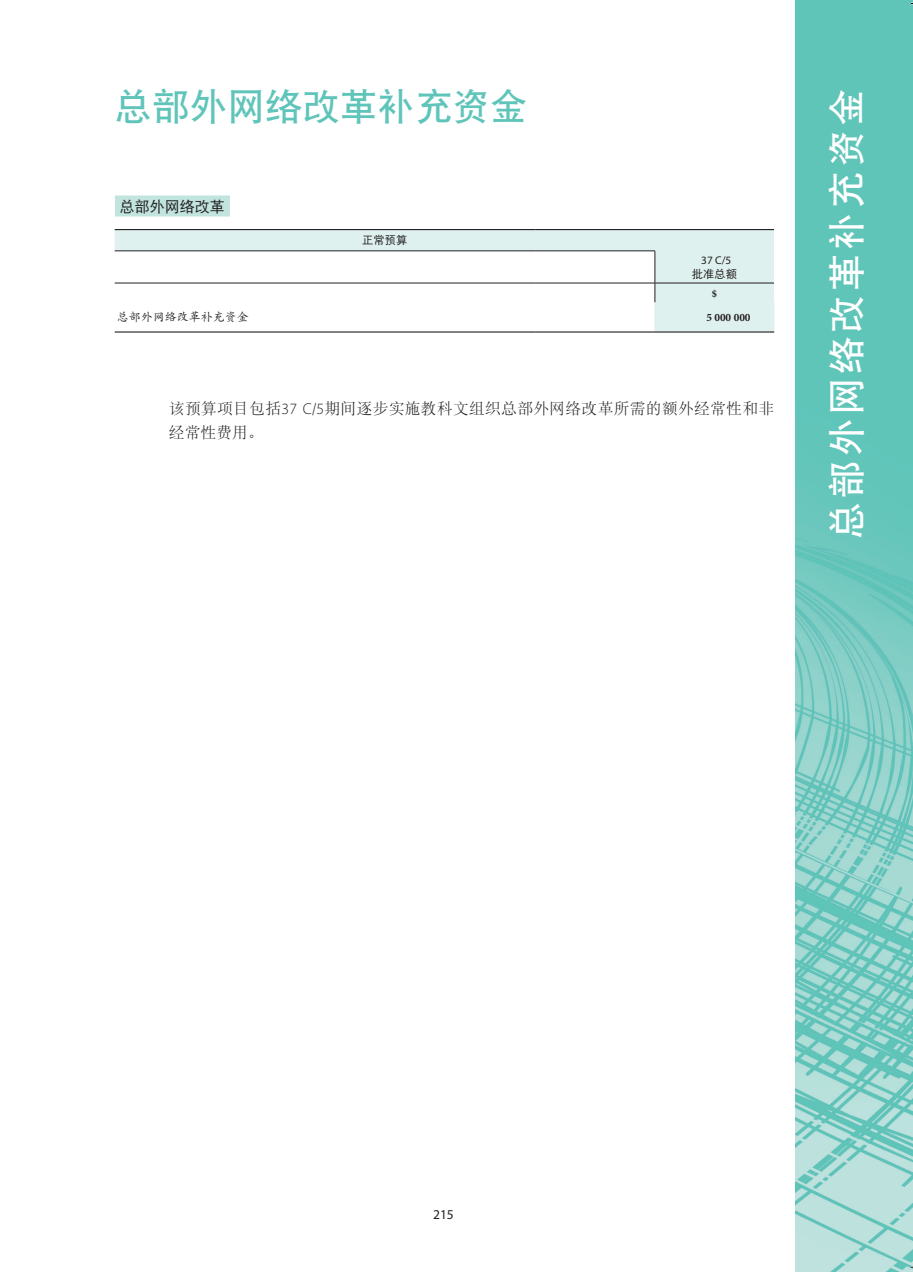
<style>
.page{position:relative;width:913px;height:1272px;background:#fff}
.page>*{position:absolute;margin:0;border:0;box-sizing:border-box;transform-origin:0 0}
.t1{font:37.5px "DFP Hei W7";letter-spacing:.1em;color:#fff}
.TT_-_1_-_GP_bleu{font:37.5px "DFP Hei W7";color:#5fc4b9}
.Ch-_num_boite{font:15.75px/23.2px "DFP Song W3";letter-spacing:.02em;color:#231f20}
.Ch-_num_boite-2{font:15px "DFP Hei W5";color:#231f20}
.t2{font:13.5px "Myriad Pro";color:#231f20}
.T_Ch_-_texte_8_9_gau{font:12px "DFP Kai W5";color:#231f20}
.T_Ch_-_centré_7_5_9{font:11.25px/13.5px "Myriad Pro";color:#231f20;text-align:center}
.TB_-_chiffre_bold{font:700 11.25px "Minion Pro";color:#231f20}
.T_Ch_-_centré_7_5_9-2{font:11.25px "DFP Hei W5";color:#231f20}
.TB_-_titre_bold{font:700 10.5px "Minion Pro";color:#231f20}
.s1{font-family:"DFP Hei W5"}
.s2{font-family:"Myriad Pro";font-weight:300}
</style>
<div class="page">
<img style="left:795px;top:0;width:118px;height:1271px">
<div style="left:115px;top:195px;width:115px;height:21px;background:#c1e4df"></div>
<svg style="left:115px;top:230px;width:659px;height:101px"></svg>
<div style="left:655px;top:229px;width:119px;height:22px;background:#def1ee"></div>
<hr style="left:115px;top:229px;width:421px;height:1px;background:#231f20">
<hr style="left:536px;top:229px;width:119px;height:1px;background:#231f20">
<hr style="left:655px;top:229px;width:119px;height:1px;background:#231f20">
<svg style="left:773px;top:302px;width:1px;height:29px"></svg>
<hr style="left:654px;top:251px;width:1px;height:32px;background:#231f20">
<svg style="left:654px;top:284px;width:1px;height:47px"></svg>
<hr style="left:655px;top:283px;width:119px;height:1px;background:#231f20">
<hr style="left:115px;top:331px;width:421px;height:1px;background:#231f20">
<hr style="left:536px;top:331px;width:119px;height:1px;background:#231f20">
<hr style="left:655px;top:331px;width:119px;height:1px;background:#231f20">
<hr style="left:115px;top:250px;width:421px;height:1px;background:#231f20">
<hr style="left:536px;top:250px;width:119px;height:1px;background:#231f20">
<hr style="left:115px;top:283px;width:421px;height:1px;background:#231f20">
<hr style="left:536px;top:283px;width:119px;height:1px;background:#231f20">
<p class="TT_-_1_-_GP_bleu" style="left:115px;top:87px;width:414px">总部外网络改革补充资金</p>
<p class="Ch-_num_boite-2" style="left:120px;top:198px;width:107px">总部外网络改革</p>
<p class="T_Ch_-_centré_7_5_9-2" style="left:362px;top:233px;width:47px">正常预算</p>
<p class="T_Ch_-_centré_7_5_9" style="left:692px;top:254px;width:46px">37 C/5<br><span class="s1">批准总额</span></p>
<p class="TB_-_titre_bold" style="left:712px;top:286px;width:7px">$</p>
<p class="T_Ch_-_texte_8_9_gau" style="left:117px;top:310px;width:133px">总部外网络改革补充资金</p>
<p class="TB_-_chiffre_bold" style="left:706px;top:309px;width:46px">5 000 000</p>
<p class="Ch-_num_boite" style="left:169px;top:397px;width:607px">该预算项目包括<span class="s2">37 C</span>/<span class="s2">5</span>期间逐步实施教科文组织总部外网络改革所需的额外经常性和非经常性费用。</p>
<h1 class="t1" style="left:826px;top:539px;width:451px;rotate:-90deg">总部外网络改革补充资金</h1>
<p class="t2" style="left:433px;top:1205px;width:22px">215</p>
</div>
